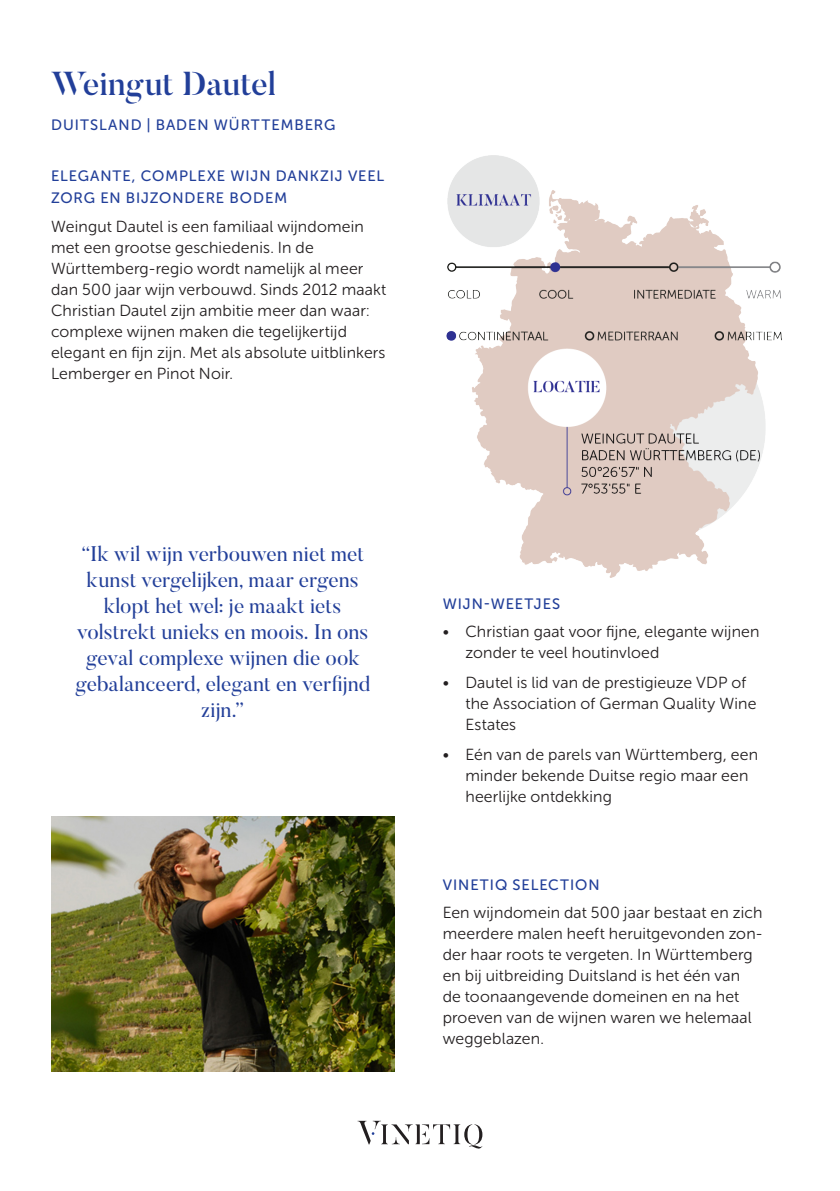
<style>
.page{position:relative;width:840px;height:1191px;background:#fff}
.page>*{position:absolute;margin:0;border:0;box-sizing:border-box;transform-origin:0 0}
.Heading1{font:500 33px "Butler Stencil";letter-spacing:-.005em;color:#223f99}
.t1{font:21px/26px "Butler";letter-spacing:.005em;color:#223f99;text-align:center}
.Body{font:16px/21px "Museo Sans Rounded 300";letter-spacing:.015em;color:#231f20}
.Heading2{font:15px/22px "Museo Sans Rounded 500";letter-spacing:.065em;color:#223f99}
</style>
<div class="page">
<svg style="left:357px;top:1120px;width:125px;height:29px"></svg>
<img style="left:51px;top:816px;width:343px;height:255px">
<img style="left:446px;top:155px;width:336px;height:423px">
<p class="Heading1" style="left:51px;top:63px;width:226px">Weingut Dautel</p>
<p class="Heading2" style="left:51px;top:114px;width:285px">DUITSLAND | BADEN WÜRTTEMBERG</p>
<p class="Heading2" style="left:51px;top:165px;width:334px">ELEGANTE, COMPLEXE WIJN DANKZIJ VEEL<br>ZORG EN BIJZONDERE BODEM</p>
<p class="Body" style="left:51px;top:216px;width:336px">Weingut Dautel is een familiaal wijndomein met een grootse geschiedenis. In de Württemberg-regio wordt namelijk al meer dan 500 jaar wijn verbouwd. Sinds 2012 maakt Christian Dautel zijn ambitie meer dan waar: complexe wijnen maken die tegelijkertijd elegant en fijn zijn. Met als absolute uitblinkers Lemberger en Pinot Noir.</p>
<p class="t1" style="left:75px;top:540px;width:296px">“Ik wil wijn verbouwen niet met kunst vergelijken, maar ergens klopt het wel: je maakt iets volstrekt unieks en moois. In ons geval complexe wijnen die ook gebalanceerd, elegant en verfijnd zijn.”</p>
<p class="Heading2" style="left:442px;top:593px;width:119px">WIJN-WEETJES</p>
<p class="Body" style="left:465px;top:621px;width:295px;text-indent:-23px">• Christian gaat voor fijne, elegante wijnen zonder te veel houtinvloed</p>
<p class="Body" style="left:465px;top:672px;width:292px;text-indent:-23px">• Dautel is lid van de prestigieuze VDP of the Association of German Quality Wine<br>Estates</p>
<p class="Body" style="left:465px;top:743px;width:294px;text-indent:-23px">• Eén van de parels van Württemberg, een minder bekende Duitse regio maar een heerlijke ontdekking</p>
<p class="Heading2" style="left:442px;top:874px;width:158px">VINETIQ SELECTION</p>
<p class="Body" style="left:442px;top:902px;width:321px">Een wijndomein dat 500 jaar bestaat en zich meerdere malen heeft heruitgevonden zon&shy;der haar roots te vergeten. In Württemberg en bij uitbreiding Duitsland is het één van<br>de toonaangevende domeinen en na het proeven van de wijnen waren we helemaal weggeblazen.</p>
</div>
